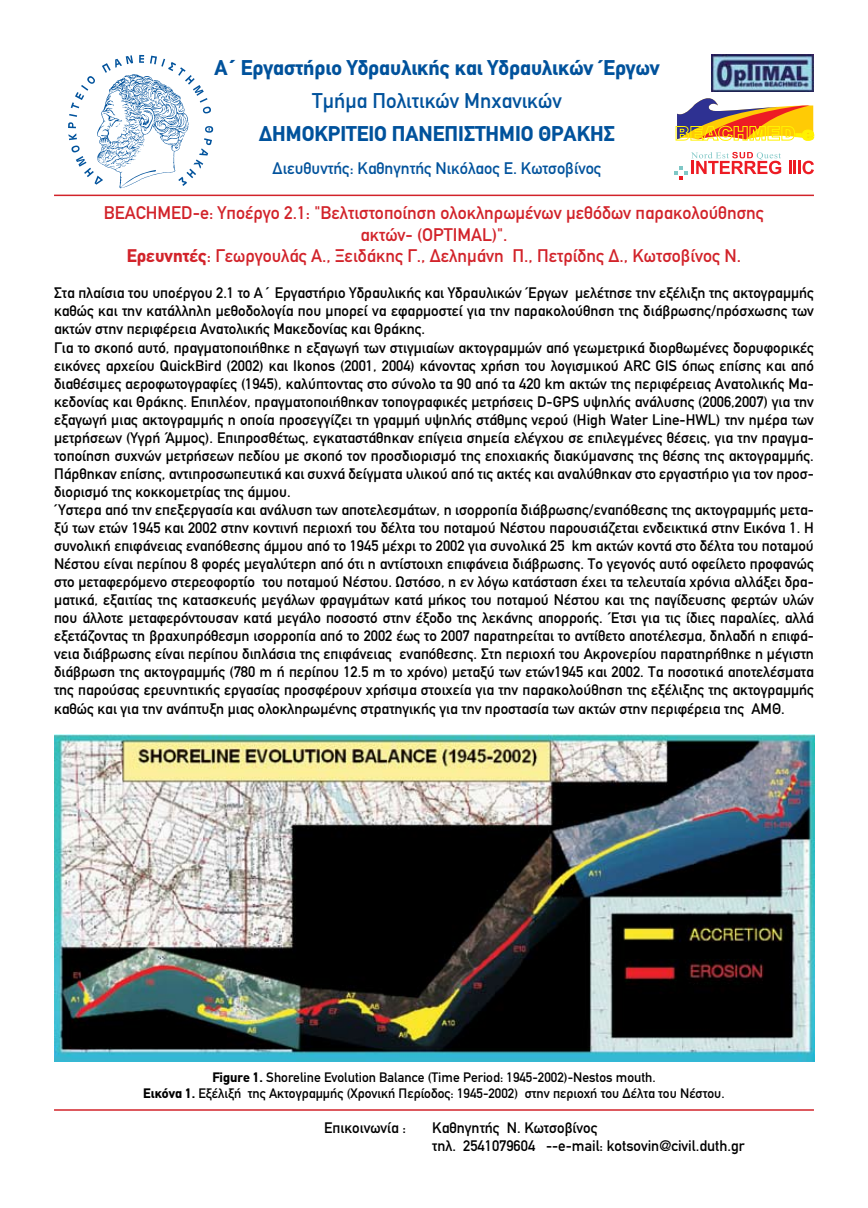
<style>
.page{position:relative;width:868px;height:1208px;background:#fff}
.page>*{position:absolute;margin:0;border:0;box-sizing:border-box;transform-origin:0 0}
.t1{font:700 21px "RP Din";color:#00529c}
.t2{font:21px "RP Din";color:#00529c}
.t3{font:18px/21.6px "RP Din";color:#d2232a;text-align:center}
.t4{font:16.5px "RP Din";color:#00529c}
.t5{font:15px/18px "RP Din";color:#000}
.t6{font:13.5px/16.2px "RP Din";color:#000;text-align:center}
.s1{font-weight:700}
</style>
<div class="page">
<svg style="left:68px;top:55px;width:145px;height:133px"></svg>
<hr style="left:54px;top:195px;width:759px;height:1px;background:#d2232a">
<svg style="left:675px;top:98px;width:139px;height:43px"></svg>
<svg style="left:789px;top:161px;width:24px;height:13px"></svg>
<svg style="left:674px;top:152px;width:107px;height:27px"></svg>
<img style="left:711px;top:54px;width:102px;height:38px">
<hr style="left:54px;top:1109px;width:759px;height:1px;background:#d2232a">
<img style="left:54px;top:734px;width:760px;height:327px">
<h1 class="t1" style="left:214px;top:59px;width:446px">Α΄ Εργαστήριο Υδραυλικής και Υδραυλικών Έργων</h1>
<h1 class="t2" style="left:312px;top:92px;width:251px">Τμήμα Πολιτικών Μηχανικών</h1>
<h1 class="t1" style="left:259px;top:125px;width:357px">ΔΗΜΟΚΡΙΤΕΙΟ ΠΑΝΕΠΙΣΤΗΜΙΟ ΘΡΑΚΗΣ</h1>
<p class="t4" style="left:272px;top:162px;width:330px">Διευθυντής: Καθηγητής Νικόλαος Ε. Κωτσοβίνος</p>
<p class="t3" style="left:104px;top:204px;width:661px">BEACHMED-e: Υποέργο 2.1: "Βελτιστοποίηση ολοκληρωμένων μεθόδων παρακολούθησης ακτών- (OPTIMAL)".<br><span class="s1">Ερευνητές</span>: Γεωργουλάς Α., Ξειδάκης Γ., Δελημάνη Π., Πετρίδης Δ., Κωτσοβίνος Ν.</p>
<p class="t5" style="left:54px;top:286px;width:761px">Στα πλαίσια του υποέργου 2.1 το Α΄ Εργαστήριο Υδραυλικής και Υδραυλικών Έργων μελέτησε την εξέλιξη της ακτογραμμής καθώς και την κατάλληλη μεθοδολογία που μπορεί να εφαρμοστεί για την παρακολούθηση της διάβρωσης/πρόσχωσης των ακτών στην περιφέρεια Ανατολικής Μακεδονίας και Θράκης.<br>Για το σκοπό αυτό, πραγματοποιήθηκε η εξαγωγή των στιγμιαίων ακτογραμμών από γεωμετρικά διορθωμένες δορυφορικές εικόνες αρχείου QuickBird (2002) και Ikonos (2001, 2004) κάνοντας χρήση του λογισμικού ARC GIS όπως επίσης και από διαθέσιμες αεροφωτογραφίες (1945), καλύπτοντας στο σύνολο τα 90 από τα 420 km ακτών της περιφέρειας Ανατολικής Μα&shy;κεδονίας και Θράκης. Επιπλέον, πραγματοποιήθηκαν τοπογραφικές μετρήσεις D-GPS υψηλής ανάλυσης (2006,2007) για την εξαγωγή μιας ακτογραμμής η οποία προσεγγίζει τη γραμμή υψηλής στάθμης νερού (High Water Line-HWL) την ημέρα των μετρήσεων (Υγρή Άμμος). Επιπροσθέτως, εγκαταστάθηκαν επίγεια σημεία ελέγχου σε επιλεγμένες θέσεις, για την πραγμα&shy;τοποίηση συχνών μετρήσεων πεδίου με σκοπό τον προσδιορισμό της εποχιακής διακύμανσης της θέσης της ακτογραμμής.<br>Πάρθηκαν επίσης, αντιπροσωπευτικά και συχνά δείγματα υλικού από τις ακτές και αναλύθηκαν στο εργαστήριο για τον προσ&shy;διορισμό της κοκκομετρίας της άμμου.<br>Ύστερα από την επεξεργασία και ανάλυση των αποτελεσμάτων, η ισορροπία διάβρωσης/εναπόθεσης της ακτογραμμής μετα&shy;ξύ των ετών 1945 και 2002 στην κοντινή περιοχή του δέλτα του ποταμού Νέστου παρουσιάζεται ενδεικτικά στην Εικόνα 1. Η συνολική επιφάνειας εναπόθεσης άμμου από το 1945 μέχρι το 2002 για συνολικά 25 km ακτών κοντά στο δέλτα του ποταμού Νέστου είναι περίπου 8 φορές μεγαλύτερη από ότι η αντίστοιχη επιφάνεια διάβρωσης. Το γεγονός αυτό οφείλετο προφανώς στο μεταφερόμενο στερεοφορτίο του ποταμού Νέστου. Ωστόσο, η εν λόγω κατάσταση έχει τα τελευταία χρόνια αλλάξει δρα&shy;ματικά, εξαιτίας της κατασκευής μεγάλων φραγμάτων κατά μήκος του ποταμού Νέστου και της παγίδευσης φερτών υλών που άλλοτε μεταφερόντουσαν κατά μεγάλο ποσοστό στην έξοδο της λεκάνης απορροής. Έτσι για τις ίδιες παραλίες, αλλά εξετάζοντας τη βραχυπρόθεσμη ισορροπία από το 2002 έως το 2007 παρατηρείται το αντίθετο αποτέλεσμα, δηλαδή η επιφά&shy;νεια διάβρωσης είναι περίπου διπλάσια της επιφάνειας εναπόθεσης. Στη περιοχή του Ακρονερίου παρατηρήθηκε η μέγιστη διάβρωση της ακτογραμμής (780 m ή περίπου 12.5 m το χρόνο) μεταξύ των ετών1945 και 2002. Τα ποσοτικά αποτελέσματα της παρούσας ερευνητικής εργασίας προσφέρουν χρήσιμα στοιχεία για την παρακολούθηση της εξέλιξης της ακτογραμμής καθώς και για την ανάπτυξη μιας ολοκληρωμένης στρατηγικής για την προστασία των ακτών στην περιφέρεια της ΑΜΘ.</p>
<p class="t6" style="left:143px;top:1070px;width:582px"><span class="s1">Figure 1.</span> Shoreline Evolution Balance (Time Period: 1945-2002)-Νestos mouth.<br><span class="s1">Εικόνα 1.</span> Εξέλιξή της Ακτογραμμής (Χρονική Περίοδος: 1945-2002) στην περιοχή του Δέλτα του Νέστου.</p>
<p class="t5" style="left:324px;top:1120px;width:83px">Επικοινωνία :</p>
<p class="t5" style="left:432px;top:1120px;width:314px">Καθηγητής Ν. Κωτσοβίνος<br>τηλ. 2541079604 --e-mail: kotsovin@civil.duth.gr</p>
</div>
